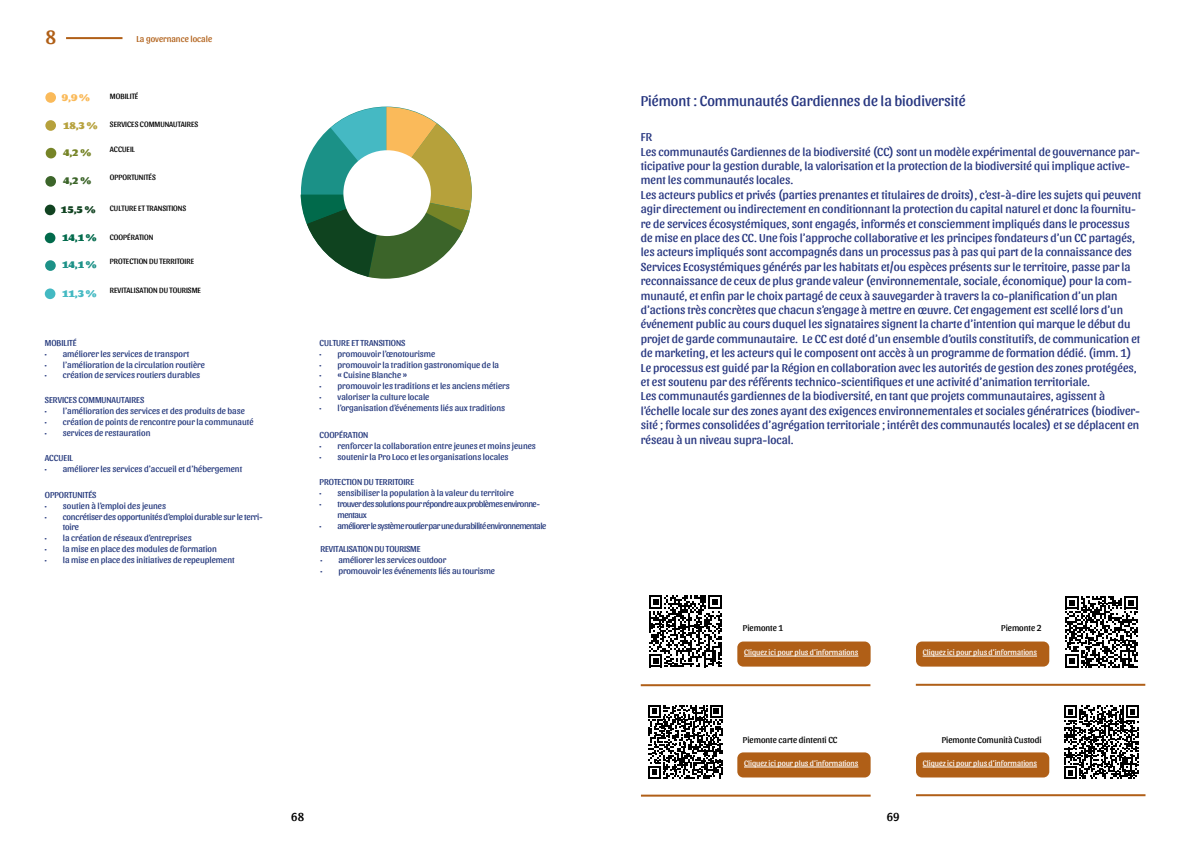
<style>
.page{position:relative;width:1191px;height:842px;background:#fff}
.page>*{position:absolute;margin:0;border:0;box-sizing:border-box;transform-origin:0 0}
.t1{font:20px "Sansita";color:#b05f17}
.t2{font:15px "Sansita";color:#273680}
.t3{font:12px/14.4px "Sansita";color:#273680}
.t4{font:12px "Sansita";color:#000}
.t5{font:900 10px "Sansita";color:#114321}
.t6{font:900 10px "Sansita";color:#b6a13c}
.t7{font:900 10px "Sansita";color:#016a4b}
.t8{font:900 10px "Sansita";color:#1c9187}
.t9{font:900 10px "Sansita";color:#43b9c2}
.t10{font:900 10px "Sansita";color:#faba5a}
.t11{font:900 10px "Sansita";color:#768427}
.t12{font:900 10px "Sansita";color:#3c652a}
.t13{font:9px "Sansita";color:#24387c}
.t14{font:9px/10.8px "Sansita";letter-spacing:-.05em;color:#24387c}
.t15{font:9px "Sansita";color:#000}
.t16{font:9px/10.8px "Sansita";letter-spacing:-.02em;color:#24387c}
.t17{font:9px "Sansita";color:#b05f17}
.t18{font:8px "Sansita";color:#fff}
.t19{font:8px "Sansita";color:#000}
</style>
<div class="page">
<svg style="left:300px;top:107px;width:172px;height:172px"></svg>
<div style="left:343px;top:150px;width:88px;height:86px;background:#fff;border-radius:50%"></div>
<div style="left:45px;top:92px;width:11px;height:11px;background:#faba5a;border-radius:50%"></div>
<div style="left:45px;top:205px;width:10px;height:10px;background:#114321;border-radius:50%"></div>
<div style="left:45px;top:120px;width:11px;height:11px;background:#b6a13c;border-radius:50%"></div>
<div style="left:45px;top:233px;width:10px;height:10px;background:#016a4b;border-radius:50%"></div>
<div style="left:46px;top:148px;width:10px;height:10px;background:#768427;border-radius:50%"></div>
<div style="left:45px;top:260px;width:11px;height:11px;background:#1c9187;border-radius:50%"></div>
<div style="left:45px;top:176px;width:11px;height:11px;background:#3c652a;border-radius:50%"></div>
<div style="left:45px;top:288px;width:10px;height:11px;background:#43b9c2;border-radius:50%"></div>
<hr style="left:66px;top:37px;width:56px;height:2px;background:#b05f17">
<svg style="left:648px;top:705px;width:74px;height:73px"></svg>
<hr style="left:641px;top:795px;width:229px;height:2px;background:#b05f17">
<hr style="left:916px;top:794px;width:229px;height:2px;background:#b05f17">
<svg style="left:1064px;top:705px;width:74px;height:74px"></svg>
<svg style="left:649px;top:595px;width:72px;height:72px"></svg>
<hr style="left:641px;top:684px;width:229px;height:2px;background:#b05f17">
<hr style="left:915px;top:684px;width:230px;height:2px;background:#b05f17">
<svg style="left:1065px;top:596px;width:72px;height:72px"></svg>
<div style="left:737px;top:752px;width:133px;height:25px;background:#b05f17;border-radius:6px"></div>
<hr style="left:744px;top:767px;width:114px;height:1px;background:#fff">
<div style="left:737px;top:641px;width:133px;height:26px;background:#b05f17;border-radius:6px"></div>
<hr style="left:744px;top:656px;width:114px;height:1px;background:#fff">
<div style="left:916px;top:752px;width:133px;height:25px;background:#b05f17;border-radius:6px"></div>
<hr style="left:922px;top:767px;width:115px;height:1px;background:#fff">
<div style="left:916px;top:641px;width:133px;height:26px;background:#b05f17;border-radius:6px"></div>
<hr style="left:922px;top:656px;width:115px;height:1px;background:#fff">
<p class="t1" style="left:45px;top:25px;width:12px">8</p>
<p class="t17" style="left:136px;top:34px;width:77px">La governance locale</p>
<p class="t10" style="left:62px;top:91px;width:30px">9,9 %</p>
<p class="t19" style="left:110px;top:92px;width:30px">MOBILITÉ</p>
<p class="t6" style="left:63px;top:119px;width:36px">18,3 %</p>
<p class="t19" style="left:110px;top:120px;width:90px">SERVICES COMMUNAUTAIRES</p>
<p class="t11" style="left:63px;top:146px;width:30px">4,2 %</p>
<p class="t19" style="left:110px;top:145px;width:27px">ACCUEIL</p>
<p class="t12" style="left:63px;top:175px;width:30px">4,2 %</p>
<p class="t19" style="left:110px;top:173px;width:47px">OPPORTUNITÉS</p>
<p class="t5" style="left:61px;top:204px;width:36px">15,5 %</p>
<p class="t19" style="left:110px;top:204px;width:78px">CULTURE ET TRANSITIONS</p>
<p class="t7" style="left:62px;top:232px;width:36px">14,1 %</p>
<p class="t19" style="left:110px;top:232px;width:45px">COOPÉRATION</p>
<p class="t8" style="left:62px;top:259px;width:36px">14,1 %</p>
<p class="t19" style="left:110px;top:257px;width:86px">PROTECTION DU TERRITOIRE</p>
<p class="t9" style="left:62px;top:287px;width:36px">11,3 %</p>
<p class="t19" style="left:110px;top:285px;width:93px">REVITALISATION DU TOURISME</p>
<p class="t13" style="left:45px;top:338px;width:34px">MOBILITÉ</p>
<p class="t13" style="left:45px;top:349px;width:146px">• améliorer les services de transport</p>
<p class="t13" style="left:45px;top:359px;width:162px">• l’amélioration de la circulation routière</p>
<p class="t13" style="left:45px;top:370px;width:157px">• création de services routiers durables</p>
<p class="t13" style="left:45px;top:395px;width:101px">SERVICES COMMUNAUTAIRES</p>
<p class="t13" style="left:45px;top:406px;width:202px">• l’amélioration des services et des produits de base</p>
<p class="t13" style="left:45px;top:417px;width:210px">• création de points de rencontre pour la communauté</p>
<p class="t13" style="left:45px;top:427px;width:107px">• services de restauration</p>
<p class="t13" style="left:45px;top:453px;width:30px">ACCUEIL</p>
<p class="t13" style="left:45px;top:463px;width:199px">• améliorer les services d’accueil et d’hébergement</p>
<p class="t13" style="left:45px;top:490px;width:53px">OPPORTUNITÉS</p>
<p class="t13" style="left:45px;top:501px;width:123px">• soutien à l’emploi des jeunes</p>
<p class="t16" style="left:63px;top:511px;width:202px;text-indent:-18px">• concrétiser des opportunités d’emploi durable sur le terri&shy;toire</p>
<p class="t13" style="left:45px;top:533px;width:148px">• la création de réseaux d’entreprises</p>
<p class="t13" style="left:45px;top:544px;width:174px">• la mise en place des modules de formation</p>
<p class="t13" style="left:45px;top:555px;width:191px">• la mise en place des initiatives de repeuplement</p>
<p class="t13" style="left:319px;top:338px;width:87px">CULTURE ET TRANSITIONS</p>
<p class="t13" style="left:319px;top:349px;width:117px">• promouvoir l’œnotourisme</p>
<p class="t13" style="left:319px;top:359px;width:181px">• promouvoir la tradition gastronomique de la</p>
<p class="t13" style="left:319px;top:370px;width:89px">• « Cuisine Blanche »</p>
<p class="t13" style="left:319px;top:381px;width:192px">• promouvoir les traditions et les anciens métiers</p>
<p class="t13" style="left:319px;top:392px;width:111px">• valoriser la culture locale</p>
<p class="t13" style="left:319px;top:403px;width:187px">• l’organisation d’événements liés aux traditions</p>
<p class="t13" style="left:319px;top:430px;width:50px">COOPÉRATION</p>
<p class="t13" style="left:319px;top:440px;width:218px">• renforcer la collaboration entre jeunes et moins jeunes</p>
<p class="t13" style="left:319px;top:451px;width:191px">• soutenir la Pro Loco et les organisations locales</p>
<p class="t13" style="left:319px;top:477px;width:96px">PROTECTION DU TERRITOIRE</p>
<p class="t13" style="left:319px;top:488px;width:196px">• sensibiliser la population à la valeur du territoire</p>
<p class="t14" style="left:337px;top:499px;width:204px;text-indent:-18px">• trouver des solutions pour répondre aux problèmes environne&shy;mentaux</p>
<p class="t14" style="left:319px;top:520px;width:228px">• améliorer le système routier par une durabilité environnementale</p>
<p class="t13" style="left:320px;top:544px;width:102px">REVITALISATION DU TOURISME</p>
<p class="t13" style="left:320px;top:555px;width:127px">• améliorer les services outdoor</p>
<p class="t13" style="left:320px;top:566px;width:176px">• promouvoir les événements liés au tourisme</p>
<p class="t4" style="left:291px;top:810px;width:14px">68</p>
<p class="t2" style="left:641px;top:92px;width:326px">Piémont : Communautés Gardiennes de la biodiversité</p>
<p class="t3" style="left:641px;top:130px;width:13px">FR</p>
<p class="t3" style="left:641px;top:144px;width:501px">Les communautés Gardiennes de la biodiversité (CC) sont un modèle expérimental de gouvernance par&shy;ticipative pour la gestion durable, la valorisation et la protection de la biodiversité qui implique active&shy;ment les communautés locales.</p>
<p class="t3" style="left:641px;top:188px;width:502px">Les acteurs publics et privés (parties prenantes et titulaires de droits), c’est-à-dire les sujets qui peuvent agir directement ou indirectement en conditionnant la protection du capital naturel et donc la fournitu&shy;re de services écosystémiques, sont engagés, informés et consciemment impliqués dans le processus de mise en place des CC. Une fois l’approche collaborative et les principes fondateurs d’un CC partagés, les acteurs impliqués sont accompagnés dans un processus pas à pas qui part de la connaissance des Services Ecosystémiques générés par les habitats et/ou espèces présents sur le territoire, passe par la reconnaissance de ceux de plus grande valeur (environnementale, sociale, économique) pour la com&shy;munauté, et enfin par le choix partagé de ceux à sauvegarder à travers la co-planification d’un plan d’actions très concrètes que chacun s’engage à mettre en œuvre. Cet engagement est scellé lors d’un événement public au cours duquel les signataires signent la charte d’intention qui marque le début du projet de garde communautaire. Le CC est doté d’un ensemble d’outils constitutifs, de communication et de marketing, et les acteurs qui le composent ont accès à un programme de formation dédié. (imm. 1)</p>
<p class="t3" style="left:641px;top:360px;width:497px">Le processus est guidé par la Région en collaboration avec les autorités de gestion des zones protégées, et est soutenu par des référents technico-scientifiques et une activité d’animation territoriale.</p>
<p class="t3" style="left:641px;top:389px;width:501px">Les communautés gardiennes de la biodiversité, en tant que projets communautaires, agissent à l’échelle locale sur des zones ayant des exigences environnementales et sociales génératrices (biodiver&shy;sité ; formes consolidées d’agrégation territoriale ; intérêt des communautés locales) et se déplacent en réseau à un niveau supra-local.</p>
<p class="t15" style="left:743px;top:623px;width:42px">Piemonte 1</p>
<p class="t15" style="left:1001px;top:623px;width:42px">Piemonte 2</p>
<p class="t18" style="left:744px;top:648px;width:116px">Cliquez ici pour plus d’informations</p>
<p class="t18" style="left:922px;top:648px;width:116px">Cliquez ici pour plus d’informations</p>
<p class="t15" style="left:743px;top:735px;width:96px">Piemonte carte dintenti CC</p>
<p class="t18" style="left:744px;top:759px;width:116px">Cliquez ici pour plus d’informations</p>
<p class="t4" style="left:886px;top:810px;width:14px">69</p>
<p class="t15" style="left:942px;top:735px;width:101px">Piemonte Comunità Custodi</p>
<p class="t18" style="left:922px;top:759px;width:116px">Cliquez ici pour plus d’informations</p>
</div>
